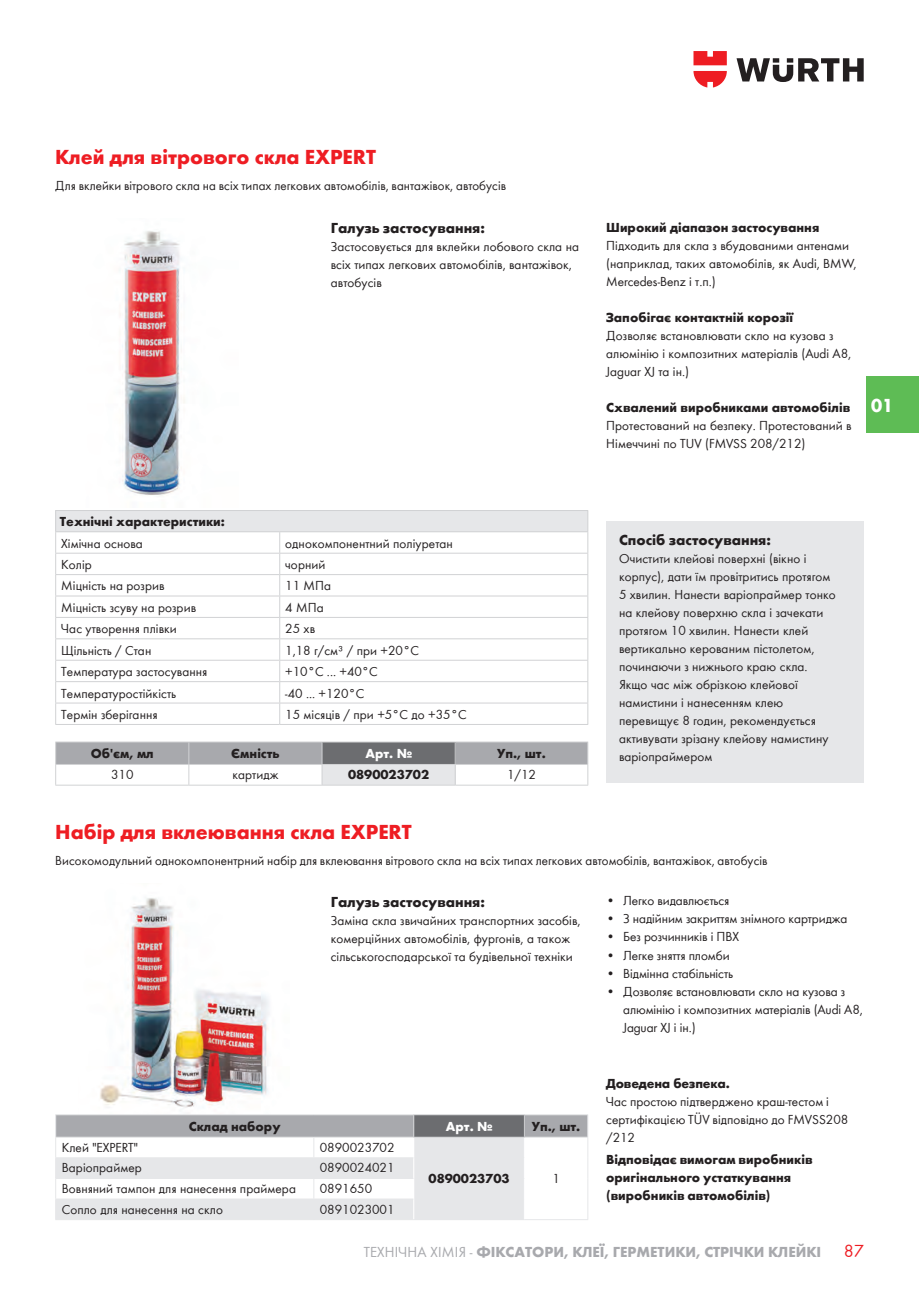
<style>
.page{position:relative;width:919px;height:1289px;background:#fff}
.page>*{position:absolute;margin:0;border:0;box-sizing:border-box;transform-origin:0 0}
.t1{font:700 21px "Wuerth";color:#ee1d23}
.t2{font:700 19.5px "Wuerth";color:#fff;scale:.95 1}
.t3{font:18px "Wuerth";color:#ee1d23}
.t4{font:700 15px "Wuerth";color:#231f20}
.t5{font:700 15px "Wuerth";color:#a8a9ad}
.t6{font:13.5px/18px "Wuerth";color:#231f20}
.t7{font:700 13.5px/18px "Wuerth";color:#231f20}
.t8{font:700 13.5px "Wuerth";color:#fff}
.s1{font-weight:400}
</style>
<div class="page">
<svg style="left:736px;top:58px;width:127px;height:24px"></svg>
<svg style="left:693px;top:51px;width:33px;height:36px"></svg>
<div style="left:866px;top:376px;width:52px;height:57px;background:#5ebc55"></div>
<img style="left:120px;top:231px;width:65px;height:265px">
<div style="left:606px;top:521px;width:257px;height:261px;background:#e6e7e9"></div>
<div style="left:56px;top:510px;width:531px;height:22px;background:#e6e7e9"></div>
<hr style="left:55px;top:510px;width:225px;height:1px;background:#d1d2d4">
<hr style="left:280px;top:510px;width:308px;height:1px;background:#d1d2d4">
<hr style="left:55px;top:531px;width:225px;height:1px;background:#d1d2d4">
<hr style="left:280px;top:531px;width:308px;height:1px;background:#d1d2d4">
<hr style="left:55px;top:553px;width:225px;height:1px;background:#d1d2d4">
<hr style="left:280px;top:553px;width:308px;height:1px;background:#d1d2d4">
<hr style="left:55px;top:574px;width:225px;height:1px;background:#d1d2d4">
<hr style="left:280px;top:574px;width:308px;height:1px;background:#d1d2d4">
<hr style="left:55px;top:595px;width:225px;height:1px;background:#d1d2d4">
<hr style="left:280px;top:595px;width:308px;height:1px;background:#d1d2d4">
<hr style="left:55px;top:617px;width:225px;height:1px;background:#d1d2d4">
<hr style="left:280px;top:617px;width:308px;height:1px;background:#d1d2d4">
<hr style="left:55px;top:638px;width:225px;height:1px;background:#d1d2d4">
<hr style="left:280px;top:638px;width:308px;height:1px;background:#d1d2d4">
<hr style="left:55px;top:660px;width:225px;height:1px;background:#d1d2d4">
<hr style="left:280px;top:660px;width:308px;height:1px;background:#d1d2d4">
<hr style="left:55px;top:681px;width:225px;height:1px;background:#d1d2d4">
<hr style="left:280px;top:681px;width:308px;height:1px;background:#d1d2d4">
<hr style="left:55px;top:702px;width:225px;height:1px;background:#d1d2d4">
<svg style="left:55px;top:511px;width:1px;height:213px"></svg>
<hr style="left:280px;top:702px;width:308px;height:1px;background:#d1d2d4">
<svg style="left:279px;top:532px;width:1px;height:192px"></svg>
<svg style="left:587px;top:511px;width:1px;height:213px"></svg>
<hr style="left:55px;top:724px;width:225px;height:1px;background:#d1d2d4">
<hr style="left:280px;top:724px;width:308px;height:1px;background:#d1d2d4">
<hr style="left:55px;top:741px;width:134px;height:1px;background:#d1d2d4">
<hr style="left:189px;top:741px;width:133px;height:1px;background:#d1d2d4">
<hr style="left:322px;top:741px;width:133px;height:1px;background:#d1d2d4">
<hr style="left:455px;top:741px;width:133px;height:1px;background:#d1d2d4">
<svg style="left:55px;top:742px;width:533px;height:42px"></svg>
<hr style="left:55px;top:784px;width:134px;height:1px;background:#d1d2d4">
<hr style="left:189px;top:784px;width:133px;height:1px;background:#d1d2d4">
<hr style="left:322px;top:784px;width:133px;height:1px;background:#d1d2d4">
<hr style="left:455px;top:784px;width:133px;height:1px;background:#d1d2d4">
<img style="left:100px;top:898px;width:169px;height:210px">
<hr style="left:414px;top:1219px;width:110px;height:1px;background:#e6e7e9">
<hr style="left:524px;top:1219px;width:64px;height:1px;background:#e6e7e9">
<hr style="left:55px;top:1219px;width:259px;height:1px;background:#e6e7e9">
<hr style="left:314px;top:1219px;width:100px;height:1px;background:#e6e7e9">
<svg style="left:55px;top:1114px;width:533px;height:105px"></svg>
<hr style="left:413px;top:1136px;width:111px;height:1px;background:#d1d2d4">
<h1 class="t1" style="left:55px;top:142px;width:322px">Клей для вітрового скла EXPERT</h1>
<p class="t6" style="left:55px;top:175px;width:452px">Для вклейки вітрового скла на всіх типах легкових автомобілів, вантажівок, автобусів</p>
<p class="t4" style="left:331px;top:217px;width:156px">Галузь застосування:</p>
<p class="t6" style="left:331px;top:237px;width:250px">Застосовується для вклейки лобового скла на всіх типах легкових автомобілів, вантажівок, автобусів</p>
<p class="t7" style="left:606px;top:217px;width:215px">Широкий діапазон застосування</p>
<p class="t6" style="left:606px;top:235px;width:252px">Підходить для скла з вбудованими антенами (наприклад, таких автомобілів, як Audi, BMW,<br>Mercedes-Benz і т.п.)</p>
<p class="t7" style="left:606px;top:307px;width:188px">Запобігає контактній корозії</p>
<p class="t6" style="left:606px;top:325px;width:246px">Дозволяє встановлювати скло на кузова з алюмінію і композитних матеріалiв (Audi A8,<br>Jaguar XJ та ін.)</p>
<p class="t7" style="left:606px;top:397px;width:245px">Схвалений виробниками автомобілів</p>
<p class="t6" style="left:606px;top:415px;width:247px">Протестований на безпеку. Протестований в<br>Німеччині по TUV (FMVSS 208/212)</p>
<h2 class="t2" style="left:871px;top:391px;width:25px">01</h2>
<p class="t7" style="left:60px;top:512px;width:166px">Технічні характеристики:</p>
<p class="t6" style="left:61px;top:533px;width:83px">Хімічна основа</p>
<p class="t6" style="left:285px;top:533px;width:169px">однокомпонентний поліуретан</p>
<p class="t6" style="left:61px;top:555px;width:32px">Колір</p>
<p class="t6" style="left:285px;top:555px;width:42px">чорний</p>
<p class="t6" style="left:61px;top:576px;width:105px">Міцність на розрив</p>
<p class="t6" style="left:285px;top:576px;width:47px">11 МПа</p>
<p class="t6" style="left:61px;top:597px;width:136px">Міцність зсуву на розрив</p>
<p class="t6" style="left:285px;top:597px;width:40px">4 МПа</p>
<p class="t6" style="left:61px;top:619px;width:117px">Час утворення плівки</p>
<p class="t6" style="left:285px;top:619px;width:31px">25 хв</p>
<p class="t6" style="left:61px;top:640px;width:92px">Щільність / Стан</p>
<p class="t6" style="left:285px;top:640px;width:135px">1,18 г/см³ / при +20°C</p>
<p class="t6" style="left:61px;top:662px;width:148px">Температура застосування</p>
<p class="t6" style="left:285px;top:662px;width:94px">+10°C ... +40°C</p>
<p class="t6" style="left:61px;top:683px;width:116px">Температуростійкість</p>
<p class="t6" style="left:285px;top:683px;width:81px">-40 ... +120°C</p>
<p class="t6" style="left:61px;top:704px;width:98px">Термін зберігання</p>
<p class="t6" style="left:285px;top:704px;width:183px">15 місяців / при +5°C до +35°C</p>
<p class="t7" style="left:91px;top:744px;width:64px">Об'єм, мл</p>
<p class="t7" style="left:231px;top:744px;width:50px">Ємність</p>
<p class="t8" style="left:365px;top:744px;width:48px">Арт. №</p>
<p class="t7" style="left:497px;top:744px;width:50px">Уп., шт.</p>
<p class="t6" style="left:111px;top:765px;width:24px">310</p>
<p class="t6" style="left:232px;top:765px;width:47px">картидж</p>
<p class="t7" style="left:348px;top:764px;width:82px">0890023702</p>
<p class="t6" style="left:507px;top:765px;width:30px">1/12</p>
<p class="t4" style="left:619px;top:529px;width:153px">Спосіб застосування:</p>
<p class="t6" style="left:619px;top:549px;width:218px">Очистити клейові поверхні (вікно і корпус), дати їм провітритись протягом 5 хвилин. Нанести варіопраймер тонко на клейову поверхню скла і зачекати протягом 10 хвилин. Нанести клей вертикально керованим пістолетом, починаючи з нижнього краю скла.<br>Якщо час між обрізкою клейової намистини і нанесенням клею перевищує 8 годин, рекомендується активувати зрізану клейову намистину варіопраймером</p>
<h1 class="t1" style="left:55px;top:817px;width:358px">Набір для вклеювання скла EXPERT</h1>
<p class="t6" style="left:55px;top:850px;width:713px">Високомодульний однокомпонентрний набір для вклеювання вітрового скла на всіх типах легкових автомобілів, вантажівок, автобусів</p>
<p class="t6" style="left:606px;top:891px;width:125px">• Легко видавлюється</p>
<p class="t6" style="left:606px;top:909px;width:243px">• З надійним закриттям знімного картриджа</p>
<p class="t6" style="left:606px;top:927px;width:134px">• Без розчинників і ПВХ</p>
<p class="t6" style="left:606px;top:945px;width:125px">• Легке зняття пломби</p>
<p class="t6" style="left:606px;top:963px;width:128px">• Відмінна стабільність</p>
<p class="t6" style="left:623px;top:981px;width:241px;text-indent:-17px">• Дозволяє встановлювати скло на кузова з алюмінію і композитних матеріалів (Audi A8,<br>Jaguar XJ і ін.)</p>
<p class="t4" style="left:331px;top:890px;width:156px">Галузь застосування:</p>
<p class="t6" style="left:331px;top:910px;width:251px">Заміна скла звичайних транспортних засобів, комерційних автомобілів, фургонів, а також сільськогосподарської та будівельної техніки</p>
<p class="t7" style="left:189px;top:1116px;width:93px">Склад набору</p>
<p class="t8" style="left:446px;top:1116px;width:48px">Арт. №</p>
<p class="t7" style="left:531px;top:1116px;width:50px">Уп., шт.</p>
<p class="t6" style="left:62px;top:1137px;width:78px">Клей "EXPERT"</p>
<p class="t6" style="left:320px;top:1137px;width:76px">0890023702</p>
<p class="t6" style="left:62px;top:1158px;width:82px">Варіопраймер</p>
<p class="t6" style="left:320px;top:1158px;width:76px">0890024021</p>
<p class="t6" style="left:62px;top:1178px;width:236px">Вовняний тампон для нанесення праймера</p>
<p class="t6" style="left:320px;top:1178px;width:54px">0891650</p>
<p class="t6" style="left:62px;top:1199px;width:163px">Сопло для нанесення на скло</p>
<p class="t6" style="left:320px;top:1199px;width:76px">0891023001</p>
<p class="t7" style="left:428px;top:1168px;width:82px">0890023703</p>
<p class="t6" style="left:552px;top:1168px;width:9px">1</p>
<p class="t7" style="left:606px;top:1073px;width:125px">Доведена безпека.</p>
<p class="t6" style="left:606px;top:1091px;width:243px">Час простою підтверджено краш-тестом і сертифікацією TÜV відповідно до FMVSS208 /212</p>
<p class="t7" style="left:606px;top:1149px;width:208px">Відповідає вимогам виробників оригінального устаткування (виробників автомобілів)</p>
<p class="t5" style="left:363px;top:1240px;width:459px"><span class="s1">ТЕХНІЧНА ХІМІЯ -</span> ФІКСАТОРИ, КЛЕЇ, ГЕРМЕТИКИ, СТРІЧКИ КЛЕЙКІ</p>
<h3 class="t3" style="left:843px;top:1238px;width:21px">87</h3>
</div>
